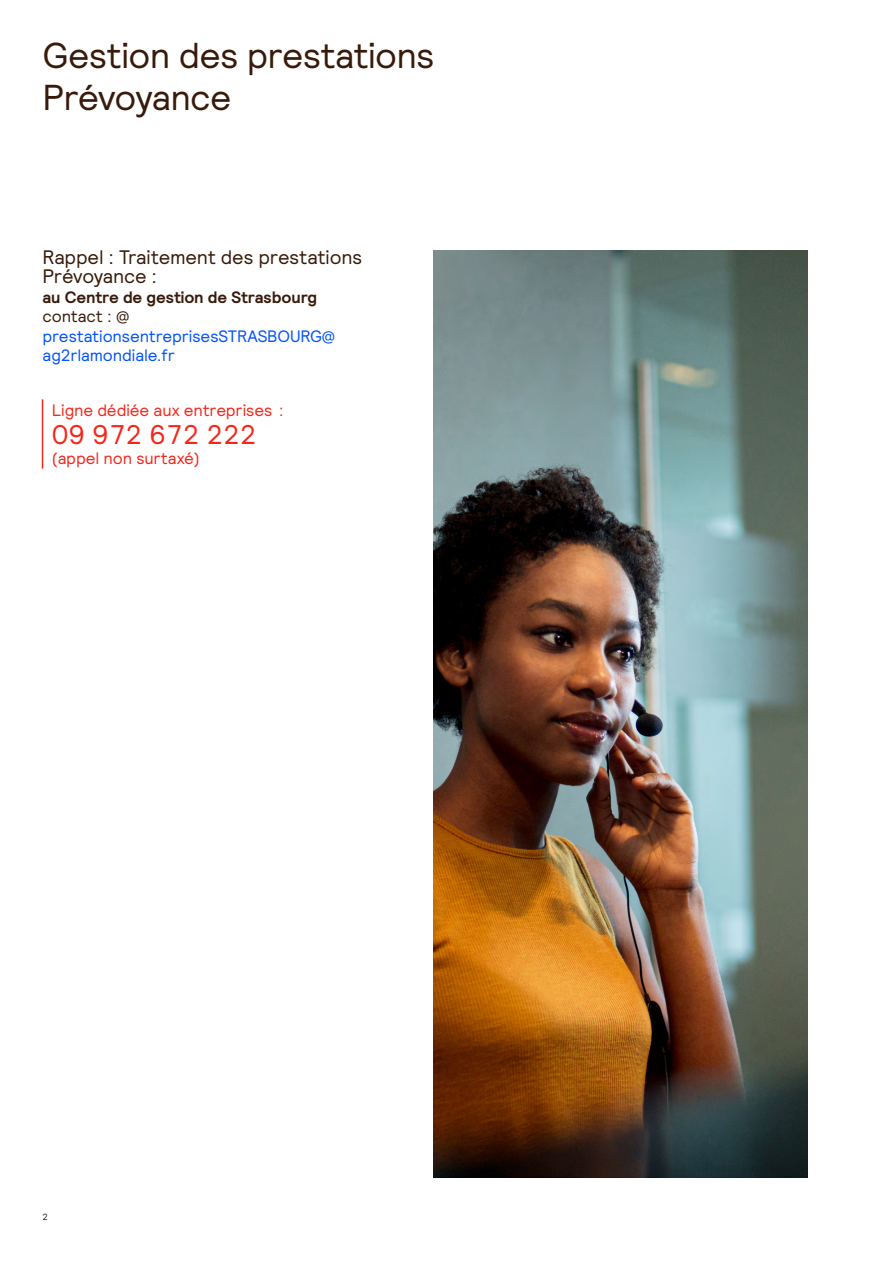
<style>
.page{position:relative;width:893px;height:1263px;background:#fff}
.page>*{position:absolute;margin:0;border:0;box-sizing:border-box;transform-origin:0 0}
.t1{font:36px/42px "Relative";letter-spacing:-.02em;color:#381a0a}
.t2{font:27px "Relative";color:#f6261b}
.t3{font:19.5px/19.5px "Relative";letter-spacing:-.01em;color:#381a0a}
.t4{font:16.5px/19.5px "Relative";letter-spacing:-.01em;color:#0052ff}
.t5{font:16.5px "Relative";letter-spacing:-.005em;color:#f6261b}
.t6{font:700 16.5px "Relative";letter-spacing:-.005em;color:#381a0a}
.t7{font:16.5px "Relative";letter-spacing:-.005em;color:#381a0a}
.t8{font:9px "Relative";color:#381a0a}
</style>
<div class="page">
<hr style="left:42px;top:399px;width:1px;height:70px;background:#f6261b">
<img style="left:434px;top:250px;width:374px;height:928px">
<h1 class="t1" style="left:43px;top:33px;width:393px">Gestion des prestations<br>Prévoyance</h1>
<p class="t3" style="left:43px;top:247px;width:321px">Rappel : Traitement des prestations<br>Prévoyance :</p>
<p class="t6" style="left:43px;top:286px;width:276px">au Centre de gestion de Strasbourg</p>
<p class="t7" style="left:43px;top:306px;width:88px">contact : @</p>
<p class="t4" style="left:43px;top:326px;width:294px">prestationsentreprisesSTRASBOURG@ ag2rlamondiale.fr</p>
<p class="t5" style="left:52px;top:399px;width:237px">Ligne dédiée aux entreprises :</p>
<h2 class="t2" style="left:52px;top:417px;width:206px">09 972 672 222</h2>
<p class="t5" style="left:52px;top:447px;width:150px">(appel non surtaxé)</p>
<p class="t8" style="left:43px;top:1211px;width:7px">2</p>
</div>
